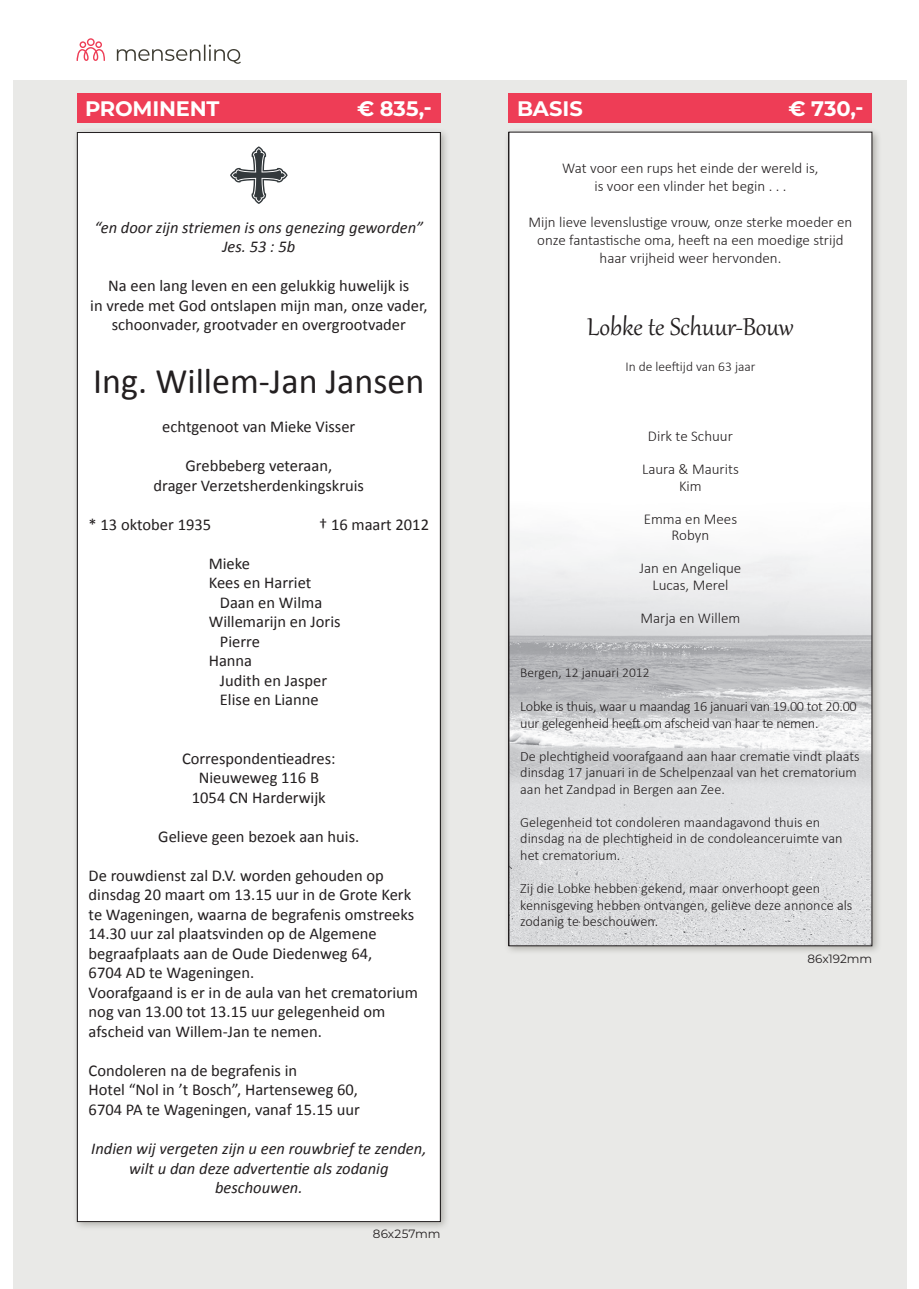
<style>
.page{position:relative;width:919px;height:1289px;background:#fff}
.page>*{position:absolute;margin:0;border:0;box-sizing:border-box;transform-origin:0 0}
.t1{font:36px "Calibri";color:#231f20}
.t2{font:30px "Gabriola";color:#231f20}
.t3{font:700 21px "Montserrat";letter-spacing:-.01em;color:#fff}
.t4{font:16.5px/19.5px "Calibri";color:#231f20;text-align:center}
.t5{font:italic 16.5px/19.5px "Calibri";color:#231f20;text-align:center}
.t6{font:300 15px/18px "Calibri";color:#231f20;text-align:center}
.t7{font:300 14.25px/16.5px "Calibri";color:#231f20}
.t8{font:300 14.25px/16.5px "Calibri";letter-spacing:-.02em;color:#231f20}
.t9{font:300 13.5px "Calibri";color:#231f20}
.t10{font:12px "Montserrat";letter-spacing:-.005em;color:#231f20}
</style>
<div class="page">
<div style="left:13px;top:81px;width:893px;height:1207px;background:#e9e9e7"></div>
<svg style="left:77px;top:38px;width:28px;height:23px"></svg>
<svg style="left:117px;top:45px;width:124px;height:19px"></svg>
<div style="left:72px;top:128px;width:377px;height:1102px;background:#3e3c32;opacity:.35"></div>
<div style="left:79px;top:134px;width:359px;height:1085px;background:#fff"></div>
<div style="left:504px;top:127px;width:377px;height:828px;background:#3e3c32;opacity:.35"></div>
<svg style="left:510px;top:134px;width:360px;height:810px"></svg>
<div style="left:77px;top:94px;width:363px;height:29px;background:#ee3d56"></div>
<div style="left:508px;top:94px;width:364px;height:29px;background:#ee3d56"></div>
<p class="t3" style="left:85px;top:93px;width:136px">PROMINENT</p>
<p class="t3" style="left:357px;top:93px;width:76px">€ 835,-</p>
<p class="t5" style="left:94px;top:217px;width:330px">“en door zijn striemen is ons genezing geworden”<br>Jes. 53 : 5b</p>
<p class="t4" style="left:90px;top:275px;width:339px">Na een lang leven en een gelukkig huwelijk is<br>in vrede met God ontslapen mijn man, onze vader, schoonvader, grootvader en overgrootvader</p>
<h1 class="t1" style="left:93px;top:359px;width:332px">Ing. Willem-Jan Jansen</h1>
<p class="t4" style="left:162px;top:416px;width:194px">echtgenoot van Mieke Visser</p>
<p class="t4" style="left:154px;top:455px;width:212px">Grebbeberg veteraan,<br>drager Verzetsherdenkingskruis</p>
<p class="t4" style="left:89px;top:513px;width:124px">* 13 oktober 1935</p>
<p class="t4" style="left:319px;top:513px;width:111px">† 16 maart 2012</p>
<p class="t4" style="left:209px;top:552px;width:43px">Mieke</p>
<p class="t4" style="left:209px;top:572px;width:104px">Kees en Harriet</p>
<p class="t4" style="left:220px;top:591px;width:104px">Daan en Wilma</p>
<p class="t4" style="left:209px;top:611px;width:133px">Willemarijn en Joris</p>
<p class="t4" style="left:220px;top:630px;width:42px">Pierre</p>
<p class="t4" style="left:209px;top:650px;width:45px">Hanna</p>
<p class="t4" style="left:220px;top:669px;width:109px">Judith en Jasper</p>
<p class="t4" style="left:220px;top:689px;width:100px">Elise en Lianne</p>
<p class="t4" style="left:182px;top:747px;width:155px">Correspondentieadres:<br>Nieuweweg 116 B<br>1054 CN Harderwijk</p>
<p class="t4" style="left:158px;top:825px;width:202px">Gelieve geen bezoek aan huis.</p>
<p class="t4" style="left:89px;top:864px;width:331px;text-align:left">De rouwdienst zal D.V. worden gehouden op dinsdag 20 maart om 13.15 uur in de Grote Kerk te Wageningen, waarna de begrafenis omstreeks 14.30 uur zal plaatsvinden op de Algemene begraafplaats aan de Oude Diedenweg 64,<br>6704 AD te Wageningen.<br>Voorafgaand is er in de aula van het crematorium nog van 13.00 tot 13.15 uur gelegenheid om afscheid van Willem-Jan te nemen.</p>
<p class="t4" style="left:89px;top:1059px;width:273px;text-align:left">Condoleren na de begrafenis in<br>Hotel “Nol in ’t Bosch”, Hartenseweg 60,<br>6704 PA te Wageningen, vanaf 15.15 uur</p>
<p class="t5" style="left:91px;top:1137px;width:337px">Indien wij vergeten zijn u een rouwbrief te zenden, wilt u dan deze advertentie als zodanig beschouwen.</p>
<p class="t10" style="left:373px;top:1225px;width:69px">86x257mm</p>
<p class="t3" style="left:517px;top:93px;width:67px">BASIS</p>
<p class="t3" style="left:788px;top:93px;width:77px">€ 730,-</p>
<p class="t6" style="left:562px;top:158px;width:258px">Wat voor een rups het einde der wereld is, is voor een vlinder het begin . . .</p>
<p class="t6" style="left:528px;top:212px;width:325px">Mijn lieve levenslustige vrouw, onze sterke moeder en onze fantastische oma, heeft na een moedige strijd haar vrijheid weer hervonden.</p>
<h2 class="t2" style="left:587px;top:307px;width:208px">Lobke te Schuur-Bouw</h2>
<p class="t9" style="left:625px;top:358px;width:131px">In de leeftijd van 63 jaar</p>
<p class="t6" style="left:648px;top:427px;width:86px">Dirk te Schuur</p>
<p class="t6" style="left:642px;top:461px;width:98px;line-height:16.5px">Laura &amp; Maurits<br>Kim</p>
<p class="t6" style="left:643px;top:510px;width:95px;line-height:16.5px">Emma en Mees<br>Robyn</p>
<p class="t6" style="left:639px;top:560px;width:103px;line-height:16.5px">Jan en Angelique<br>Lucas, Merel</p>
<p class="t6" style="left:640px;top:608px;width:101px">Marja en Willem</p>
<p class="t9" style="left:520px;top:664px;width:131px">Bergen, 12 januari 2012</p>
<p class="t8" style="left:520px;top:698px;width:338px">Lobke is thuis, waar u maandag 16 januari van 19.00 tot 20.00 uur gelegenheid heeft om afscheid van haar te nemen.</p>
<p class="t7" style="left:520px;top:747px;width:341px">De plechtigheid voorafgaand aan haar crematie vindt plaats dinsdag 17 januari in de Schelpenzaal van het crematorium aan het Zandpad in Bergen aan Zee.</p>
<p class="t7" style="left:520px;top:813px;width:324px">Gelegenheid tot condoleren maandagavond thuis en dinsdag na de plechtigheid in de condoleanceruimte van het crematorium.</p>
<p class="t7" style="left:520px;top:879px;width:333px">Zij die Lobke hebben gekend, maar onverhoopt geen kennisgeving hebben ontvangen, gelieve deze annonce als zodanig te beschouwen.</p>
<p class="t10" style="left:807px;top:950px;width:66px">86x192mm</p>
</div>
